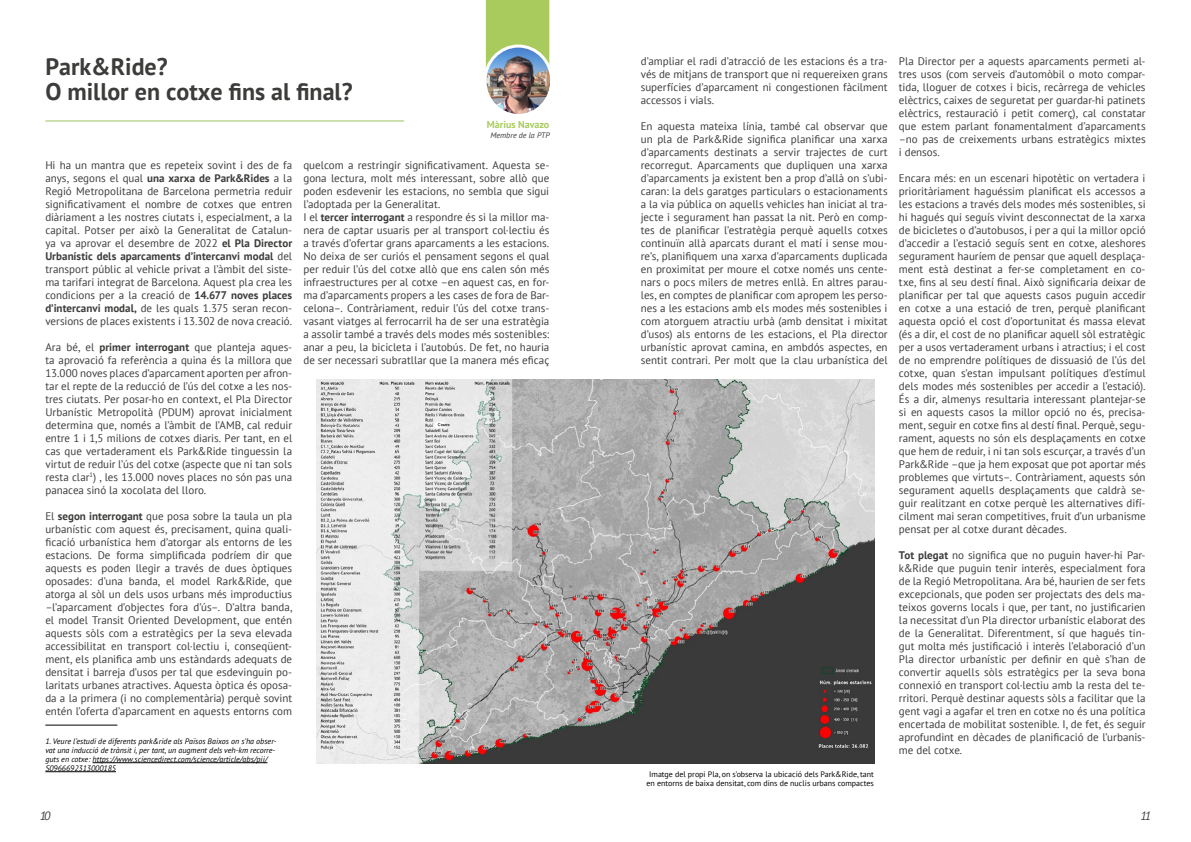
<style>
.page{position:relative;width:1191px;height:842px;background:#fff}
.page>*{position:absolute;margin:0;border:0;box-sizing:border-box;transform-origin:0 0}
.t1{font:700 24px/25px "PT Sans";color:#3c3c3b}
.t2{font:italic 12px "PT Sans";color:#3c3c3b}
.t3{font:11px/13px "PT Sans";color:#3c3c3b;text-align:justify}
.t4{font:700 10px "PT Sans";color:#a9cb5e}
.t5{font:italic 8px/9px "PT Sans";color:#000}
.t6{font:8px/9px "PT Sans";color:#000;text-align:center}
.t7{font:italic 8px "PT Sans";color:#3c3c3b}
.s1{font-weight:700}
</style>
<div class="page">
<div style="left:486px;top:0;width:63px;height:46px;background:#a9cb5e"></div>
<img style="left:485px;top:46px;width:65px;height:67px">
<div style="left:483px;top:45px;width:70px;height:72px;border:3px solid #fff;border-radius:50%"></div>
<hr style="left:45px;top:725px;width:72px;height:1px;background:#000">
<hr style="left:93px;top:762px;width:174px;height:1px;background:#000">
<hr style="left:45px;top:771px;width:71px;height:1px;background:#000">
<img style="left:316px;top:380px;width:558px;height:384px">
<hr style="left:45px;top:120px;width:359px;height:1px;background:#99c45d">
<h1 class="t1" style="left:45px;top:53px;width:309px">Park&amp;Ride?<br>O millor en cotxe fins al final?</h1>
<p class="t4" style="left:487px;top:118px;width:64px">Màrius Navazo</p>
<p class="t7" style="left:490px;top:131px;width:61px">Membre de la PTP</p>
<p class="t3" style="left:45px;top:158px;width:248px">Hi ha un mantra que es repeteix sovint i des de fa anys, segons el qual <span class="s1">una xarxa de Park&amp;Rides</span> a la Regió Metropolitana de Barcelona permetria reduir significativament el nombre de cotxes que entren diàriament a les nostres ciutats i, especialment, a la capital. Potser per això la Generalitat de Catalun&shy;ya va aprovar el desembre de 2022 <span class="s1">el Pla Director Urbanístic dels aparcaments d’intercanvi modal</span> del transport públic al vehicle privat a l’àmbit del siste&shy;ma tarifari integrat de Barcelona. Aquest pla crea les condicions per a la creació de <span class="s1">14.677 noves places d’intercanvi modal,</span> de les quals 1.375 seran recon&shy;versions de places existents i 13.302 de nova creació.</p>
<p class="t3" style="left:45px;top:340px;width:248px">Ara bé, el <span class="s1">primer interrogant</span> que planteja aques&shy;ta aprovació fa referència a quina és la millora que 13.000 noves places d’aparcament aporten per afron&shy;tar el repte de la reducció de l’ús del cotxe a les nos&shy;tres ciutats. Per posar-ho en context, el Pla Director Urbanístic Metropolità (PDUM) aprovat inicialment determina que, només a l’àmbit de l’AMB, cal reduir entre 1 i 1,5 milions de cotxes diaris. Per tant, en el cas que vertaderament els Park&amp;Ride tinguessin la virtut de reduir l’ús del cotxe (aspecte que ni tan sols resta clar<sup>1</sup>) , les 13.000 noves places no són pas una panacea sinó la xocolata del lloro.</p>
<p class="t3" style="left:45px;top:509px;width:248px">El <span class="s1">segon interrogant</span> que posa sobre la taula un pla urbanístic com aquest és, precisament, quina quali&shy;ficació urbanística hem d’atorgar als entorns de les estacions. De forma simplificada podríem dir que aquests es poden llegir a través de dues òptiques oposades: d’una banda, el model Rark&amp;Ride, que atorga al sòl un dels usos urbans més improductius –l’aparcament d’objectes fora d’ús–. D’altra banda, el model Transit Oriented Development, que entén aquests sòls com a estratègics per la seva elevada accessibilitat en transport col·lectiu i, conseqüent&shy;ment, els planifica amb uns estàndards adequats de densitat i barreja d’usos per tal que esdevinguin po&shy;laritats urbanes atractives. Aquesta òptica és oposa&shy;da a la primera (i no complementària) perquè sovint entén l’oferta d’aparcament en aquests entorns com</p>
<p class="t5" style="left:45px;top:737px;width:233px">1. Veure l’estudi de diferents park&amp;ride als Països Baixos on s’ha obser&shy;vat una inducció de trànsit i, per tant, un augment dels veh-km recorre&shy;guts en cotxe: https://www.sciencedirect.com/science/article/abs/pii/ S0966692313000185</p>
<p class="t3" style="left:303px;top:158px;width:247px;text-align:left">quelcom a restringir significativament. Aquesta se&shy;gona lectura, molt més interessant, sobre allò que poden esdevenir les estacions, no sembla que sigui l’adoptada per la Generalitat.<br>I el <span class="s1">tercer interrogant</span> a respondre és si la millor ma&shy;nera de captar usuaris per al transport col·lectiu és a través d’ofertar grans aparcaments a les estacions.<br>No deixa de ser curiós el pensament segons el qual per reduir l’ús del cotxe allò que ens calen són més infraestructures per al cotxe –en aquest cas, en for&shy;ma d’aparcaments propers a les cases de fora de Bar&shy;celona–. Contràriament, reduir l’ús del cotxe trans&shy;vasant viatges al ferrocarril ha de ser una estratègia a assolir també a través dels modes més sostenibles: anar a peu, la bicicleta i l’autobús. De fet, no hauria de ser necessari subratllar que la manera més eficaç</p>
<p class="t3" style="left:641px;top:54px;width:248px">d’ampliar el radi d’atracció de les estacions és a tra&shy;vés de mitjans de transport que ni requereixen grans superfícies d’aparcament ni congestionen fàcilment accessos i vials.</p>
<p class="t3" style="left:641px;top:119px;width:248px">En aquesta mateixa línia, també cal observar que un pla de Park&amp;Ride significa planificar una xarxa d’aparcaments destinats a servir trajectes de curt recorregut. Aparcaments que dupliquen una xarxa d’aparcaments ja existent ben a prop d’allà on s’ubi&shy;caran: la dels garatges particulars o estacionaments a la via pública on aquells vehicles han iniciat al tra&shy;jecte i segurament han passat la nit. Però en comp&shy;tes de planificar l’estratègia perquè aquells cotxes continuïn allà aparcats durant el matí i sense mou&shy;re’s, planifiquem una xarxa d’aparcaments duplicada en proximitat per moure el cotxe només uns cente&shy;nars o pocs milers de metres enllà. En altres parau&shy;les, en comptes de planificar com apropem les perso&shy;nes a les estacions amb els modes més sostenibles i com atorguem atractiu urbà (amb densitat i mixitat d’usos) als entorns de les estacions, el Pla director urbanístic aprovat camina, en ambdós aspectes, en sentit contrari. Per molt que la clau urbanística del</p>
<p class="t6" style="left:646px;top:770px;width:229px">Imatge del propi Pla, on s’observa la ubicació dels Park&amp;Ride, tant en entorns de baixa densitat, com dins de nuclis urbans compactes</p>
<p class="t3" style="left:899px;top:54px;width:248px">Pla Director per a aquests aparcaments permeti al&shy;tres usos (com serveis d’automòbil o moto compar&shy;tida, lloguer de cotxes i bicis, recàrrega de vehicles elèctrics, caixes de seguretat per guardar-hi patinets elèctrics, restauració i petit comerç), cal constatar que estem parlant fonamentalment d’aparcaments –no pas de creixements urbans estratègics mixtes i densos.</p>
<p class="t3" style="left:899px;top:171px;width:248px">Encara més: en un escenari hipotètic on vertadera i prioritàriament haguéssim planificat els accessos a les estacions a través dels modes més sostenibles, si hi hagués qui seguís vivint desconnectat de la xarxa de bicicletes o d’autobusos, i per a qui la millor opció d’accedir a l’estació seguís sent en cotxe, aleshores segurament hauríem de pensar que aquell desplaça&shy;ment està destinat a fer-se completament en co&shy;txe, fins al seu destí final. Això significaria deixar de planificar per tal que aquests casos puguin accedir en cotxe a una estació de tren, perquè planificant aquesta opció el cost d’oportunitat és massa elevat (és a dir, el cost de no planificar aquell sòl estratègic per a usos vertaderament urbans i atractius; i el cost de no emprendre polítiques de dissuasió de l’ús del cotxe, quan s’estan impulsant polítiques d’estímul dels modes més sostenibles per accedir a l’estació).<br>És a dir, almenys resultaria interessant plantejar-se si en aquests casos la millor opció no és, precisa&shy;ment, seguir en cotxe fins al destí final. Perquè, segu&shy;rament, aquests no són els desplaçaments en cotxe que hem de reduir, i ni tan sols escurçar, a través d’un Park&amp;Ride –que ja hem exposat que pot aportar més problemes que virtuts–. Contràriament, aquests són segurament aquells desplaçaments que caldrà se&shy;guir realitzant en cotxe perquè les alternatives difí&shy;cilment mai seran competitives, fruit d’un urbanisme pensat per al cotxe durant dècades.</p>
<p class="t3" style="left:899px;top:548px;width:248px"><span class="s1">Tot plegat</span> no significa que no puguin haver-hi Par&shy;k&amp;Ride que puguin tenir interès, especialment fora de la Regió Metropolitana. Ara bé, haurien de ser fets excepcionals, que poden ser projectats des dels ma&shy;teixos governs locals i que, per tant, no justificarien la necessitat d’un Pla director urbanístic elaborat des de la Generalitat. Diferentment, sí que hagués tin&shy;gut molta més justificació i interès l’elaboració d’un Pla director urbanístic per definir en què s’han de convertir aquells sòls estratègics per la seva bona connexió en transport col·lectiu amb la resta del te&shy;rritori. Perquè destinar aquests sòls a facilitar que la gent vagi a agafar el tren en cotxe no és una política encertada de mobilitat sostenible. I, de fet, és seguir aprofundint en dècades de planificació de l’urbanis&shy;me del cotxe.</p>
<p class="t2" style="left:40px;top:808px;width:12px">10</p>
<p class="t2" style="left:1140px;top:808px;width:12px">11</p>
</div>
